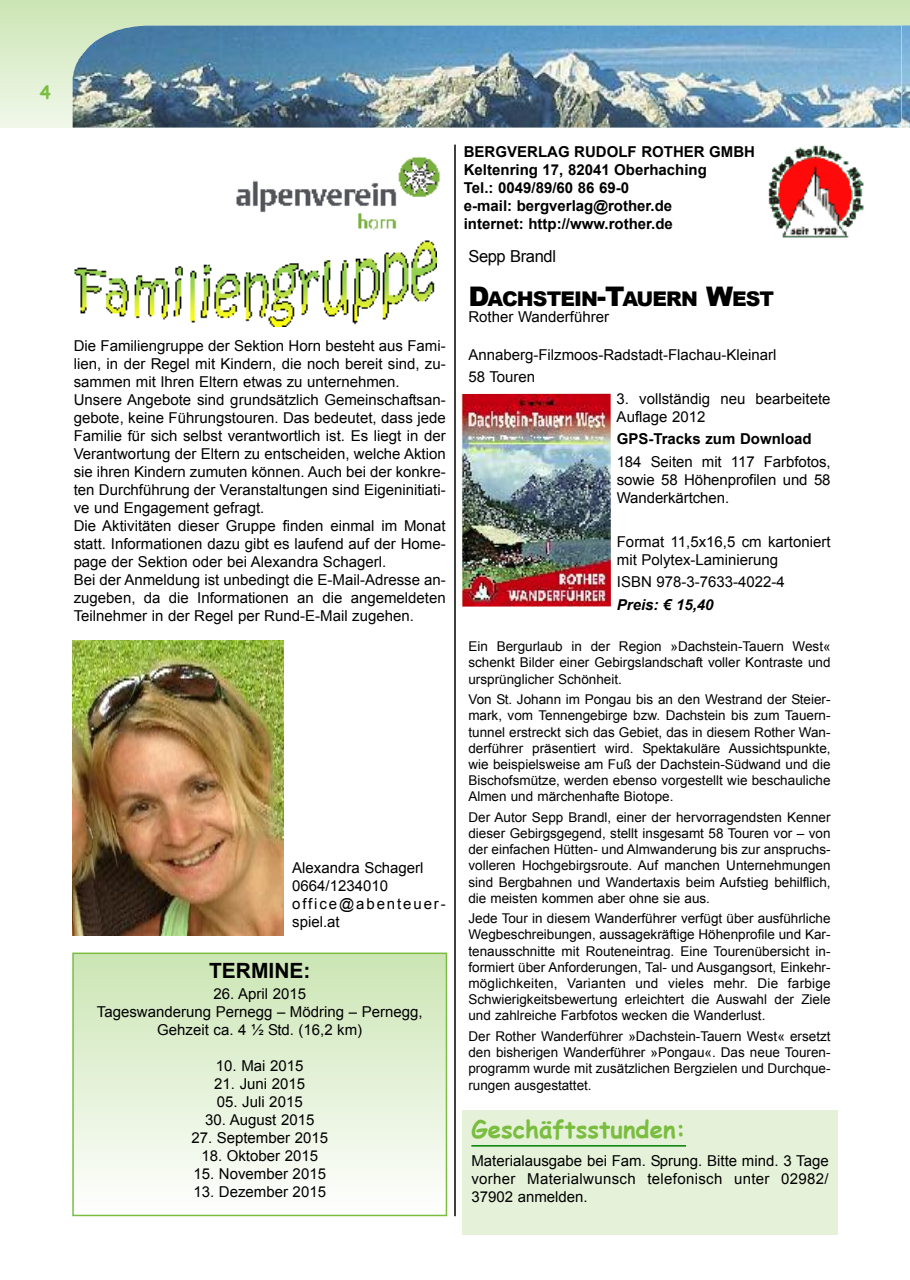
<style>
.page{position:relative;width:910px;height:1280px;background:#fff}
.page>*{position:absolute;margin:0;border:0;box-sizing:border-box;transform-origin:0 0}
.t1{font:700 24px "Comic Sans MS";color:#7bbd41}
.t2{font:700 21px "Arial";color:#000}
.t3{font:900 20.25px "Arial";letter-spacing:-.045em;color:#000}
.t4{font:700 18px "Comic Sans MS";color:#7bbd41}
.t5{font:16.5px "Arial";letter-spacing:-.02em;color:#000}
.t6{font:15px/18px "Arial";color:#000}
.t7{font:700 15px/18px "Arial";color:#000}
.t8{font:italic 700 15px "Arial";color:#000}
.t9{font:13.5px/16.2px "Arial";color:#000;text-align:justify}
.s1{font-size:27px}
</style>
<div class="page">
<div style="left:0;top:0;width:901px;height:128px;background:linear-gradient(to bottom,#cce5b4,#eff7ea)"></div>
<div style="left:901px;top:0;width:9px;height:128px;background:#cfe7b9"></div>
<img style="left:73px;top:25px;width:837px;height:103px">
<svg style="left:902px;top:25px;width:8px;height:102px"></svg>
<hr style="left:454px;top:145px;width:2px;height:1071px;background:#000">
<img style="left:462px;top:394px;width:149px;height:212px">
<img style="left:768px;top:145px;width:96px;height:93px">
<div style="left:462px;top:1110px;width:376px;height:124px;background:#e5f2d9"></div>
<hr style="left:471px;top:1145px;width:215px;height:1px;background:#008000">
<img style="left:74px;top:240px;width:362px;height:86px">
<div style="left:74px;top:954px;width:372px;height:261px;background:linear-gradient(to bottom,#cbe5b4,#fff)"></div>
<div style="left:72px;top:952px;width:375px;height:264px;border:2px solid #7bbd41"></div>
<img style="left:72px;top:641px;width:211px;height:294px">
<img style="left:236px;top:156px;width:204px;height:75px">
<p class="t4" style="left:40px;top:79px;width:12px">4</p>
<p class="t6" style="left:74px;top:337px;width:373px">Die Familiengruppe der Sektion Horn besteht aus Fami&shy;lien, in der Regel mit Kindern, die noch bereit sind, zu&shy;sammen mit Ihren Eltern etwas zu unternehmen.<br>Unsere Angebote sind grundsätzlich Gemeinschaftsan&shy;gebote, keine Führungstouren. Das bedeutet, dass jede Familie für sich selbst verantwortlich ist. Es liegt in der Verantwortung der Eltern zu entscheiden, welche Aktion sie ihren Kindern zumuten können. Auch bei der konkre&shy;ten Durchführung der Veranstaltungen sind Eigeninitiati&shy;ve und Engagement gefragt.<br>Die Aktivitäten dieser Gruppe finden einmal im Monat statt. Informationen dazu gibt es laufend auf der Home&shy;page der Sektion oder bei Alexandra Schagerl.<br>Bei der Anmeldung ist unbedingt die E-Mail-Adresse an&shy;zugeben, da die Informationen an die angemeldeten Teilnehmer in der Regel per Rund-E-Mail zugehen.</p>
<p class="t6" style="left:292px;top:859px;width:155px">Alexandra Schagerl<br>0664/1234010 office@abenteuer&shy;spiel.at</p>
<h2 class="t2" style="left:209px;top:959px;width:103px">TERMINE:</h2>
<p class="t6" style="left:97px;top:985px;width:327px;text-align:center">26. April 2015<br>Tageswanderung Pernegg – Mödring – Pernegg,<br>Gehzeit ca. 4 ½ Std. (16,2 km)</p>
<p class="t6" style="left:216px;top:1057px;width:89px">10. Mai 2015</p>
<p class="t6" style="left:214px;top:1075px;width:92px">21. Juni 2015</p>
<p class="t6" style="left:217px;top:1093px;width:87px">05. Juli 2015</p>
<p class="t6" style="left:205px;top:1111px;width:111px">30. August 2015</p>
<p class="t6" style="left:191px;top:1129px;width:138px">27. September 2015</p>
<p class="t6" style="left:201px;top:1147px;width:118px">18. Oktober 2015</p>
<p class="t6" style="left:193px;top:1165px;width:134px">15. November 2015</p>
<p class="t6" style="left:193px;top:1183px;width:134px">13. Dezember 2015</p>
<p class="t7" style="left:464px;top:143px;width:293px">BERGVERLAG RUDOLF ROTHER GMBH<br>Keltenring 17, 82041 Oberhaching<br>Tel.: 0049/89/60 86 69-0<br>e-mail: bergverlag@rother.de<br>internet: http://www.rother.de</p>
<p class="t5" style="left:468px;top:247px;width:89px">Sepp Brandl</p>
<h3 class="t3" style="left:468px;top:283px;width:307px"><span class="s1">D</span>ACHSTEIN<span class="s1">-T</span>AUERN <span class="s1">W</span>EST</h3>
<p class="t6" style="left:468px;top:308px;width:142px">Rother Wanderführer</p>
<p class="t6" style="left:468px;top:343px;width:310px;line-height:22.2px">Annaberg-Filzmoos-Radstadt-Flachau-Kleinarl<br>58 Touren</p>
<p class="t6" style="left:617px;top:390px;width:215px">3. vollständig neu bearbeitete<br>Auflage 2012</p>
<p class="t7" style="left:617px;top:430px;width:197px">GPS-Tracks zum Download</p>
<p class="t6" style="left:617px;top:452px;width:215px;text-align:justify">184 Seiten mit 117 Farbfotos, sowie 58 Höhenprofilen und 58<br>Wanderkärtchen.</p>
<p class="t6" style="left:617px;top:533px;width:215px">Format 11,5x16,5 cm kartoniert mit Polytex-Laminierung</p>
<p class="t6" style="left:617px;top:573px;width:170px">ISBN 978-3-7633-4022-4</p>
<p class="t8" style="left:617px;top:596px;width:98px">Preis: € 15,40</p>
<p class="t9" style="left:468px;top:638px;width:364px">Ein Bergurlaub in der Region »Dachstein-Tauern West« schenkt Bilder einer Gebirgslandschaft voller Kontraste und ursprünglicher Schönheit.</p>
<p class="t9" style="left:468px;top:691px;width:364px">Von St. Johann im Pongau bis an den Westrand der Steier&shy;mark, vom Tennengebirge bzw. Dachstein bis zum Tauern&shy;tunnel erstreckt sich das Gebiet, das in diesem Rother Wan&shy;derführer präsentiert wird. Spektakuläre Aussichtspunkte, wie beispielsweise am Fuß der Dachstein-Südwand und die Bischofsmütze, werden ebenso vorgestellt wie beschauliche Almen und märchenhafte Biotope.</p>
<p class="t9" style="left:468px;top:809px;width:364px">Der Autor Sepp Brandl, einer der hervorragendsten Kenner dieser Gebirgsgegend, stellt insgesamt 58 Touren vor – von der einfachen Hütten- und Almwanderung bis zur anspruchs&shy;volleren Hochgebirgsroute. Auf manchen Unternehmungen sind Bergbahnen und Wandertaxis beim Aufstieg behilflich, die meisten kommen aber ohne sie aus.</p>
<p class="t9" style="left:468px;top:910px;width:364px">Jede Tour in diesem Wanderführer verfügt über ausführliche Wegbeschreibungen, aussagekräftige Höhenprofile und Kar&shy;tenausschnitte mit Routeneintrag. Eine Tourenübersicht in&shy;formiert über Anforderungen, Tal- und Ausgangsort, Einkehr&shy;möglichkeiten, Varianten und vieles mehr. Die farbige Schwierigkeitsbewertung erleichtert die Auswahl der Ziele und zahlreiche Farbfotos wecken die Wanderlust.</p>
<p class="t9" style="left:468px;top:1028px;width:364px">Der Rother Wanderführer »Dachstein-Tauern West« ersetzt den bisherigen Wanderführer »Pongau«. Das neue Touren&shy;programm wurde mit zusätzlichen Bergzielen und Durchque&shy;rungen ausgestattet.</p>
<h1 class="t1" style="left:471px;top:1112px;width:216px">Geschäftsstunden:</h1>
<p class="t6" style="left:471px;top:1151px;width:359px;text-align:justify">Materialausgabe bei Fam. Sprung. Bitte mind. 3 Tage vorher Materialwunsch telefonisch unter 02982/ 37902 anmelden.</p>
</div>
